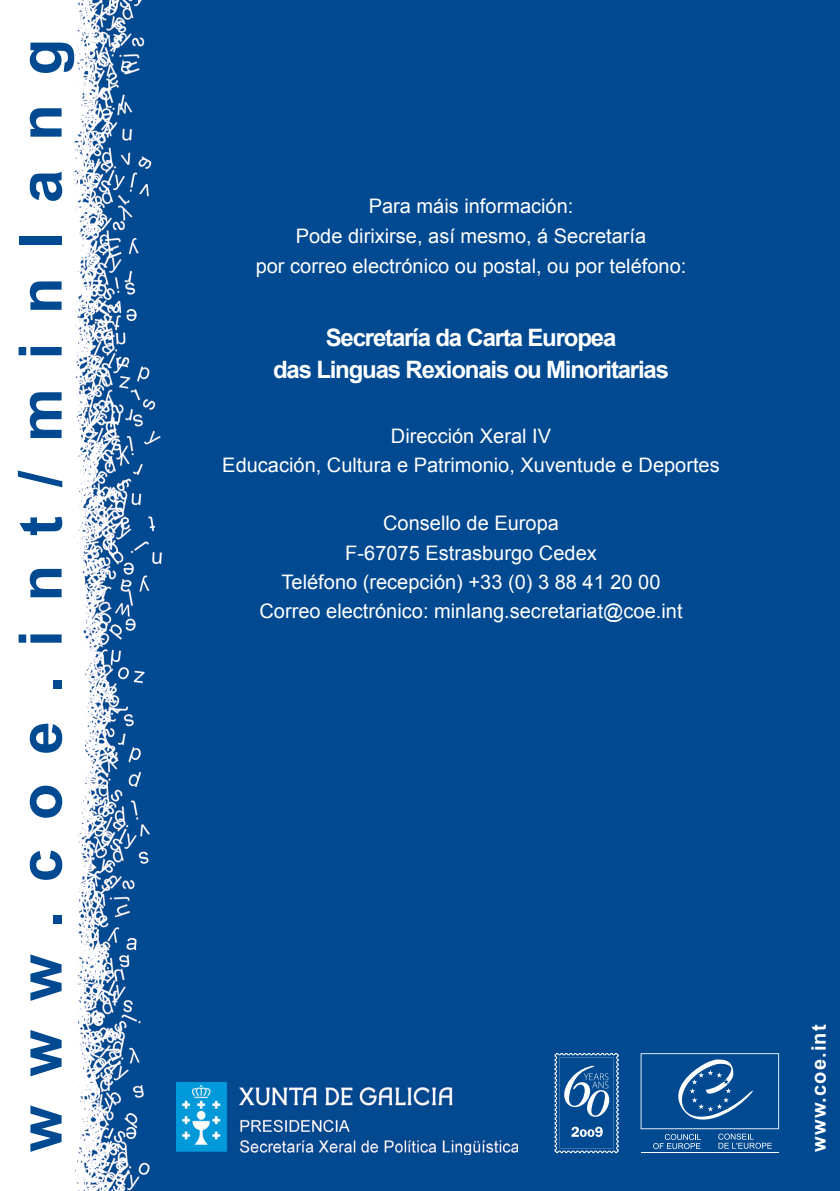
<style>
.page{position:relative;width:840px;height:1191px;background:#fff}
.page>*{position:absolute;margin:0;border:0;box-sizing:border-box;transform-origin:0 0}
.t1{font:700 60px "Arial";letter-spacing:.48em;color:#014990}
.t2{font:700 24px/32px "Arial";letter-spacing:-.05em;color:#fff;text-align:center}
.t3{font:20px/29px "Arial";color:#fff;text-align:center}
.t4{font:700 20px "Arial";letter-spacing:.055em;color:#fff}
</style>
<div class="page">
<div style="left:72px;top:0;width:767px;height:1191px;background:#014990"></div>
<svg style="left:554px;top:1053px;width:64px;height:100px"></svg>
<hr style="left:641px;top:1152px;width:137px;height:1px;background:#fff">
<svg style="left:640px;top:1053px;width:138px;height:96px"></svg>
<img style="left:176px;top:1082px;width:341px;height:72px">
<h1 class="t1" style="left:7px;top:1152px;width:1114px;rotate:-90deg">www.coe.int/minlang</h1>
<p class="t3" style="left:255px;top:191px;width:432px;line-height:30px">Para máis información:<br>Pode dirixirse, así mesmo, á Secretaría<br>por correo electrónico ou postal, ou por teléfono:</p>
<p class="t2" style="left:273px;top:322px;width:397px">Secretaría da Carta Europea<br>das Linguas Rexionais ou Minoritarias</p>
<p class="t3" style="left:222px;top:422px;width:498px">Dirección Xeral IV<br>Educación, Cultura e Patrimonio, Xuventude e Deportes</p>
<p class="t3" style="left:259px;top:509px;width:424px">Consello de Europa<br>F-67075 Estrasburgo Cedex<br>Teléfono (recepción) +33 (0) 3 88 41 20 00<br>Correo electrónico: minlang.secretariat@coe.int</p>
<p class="t4" style="left:807px;top:1151px;width:128px;rotate:-90deg">www.coe.int</p>
</div>
